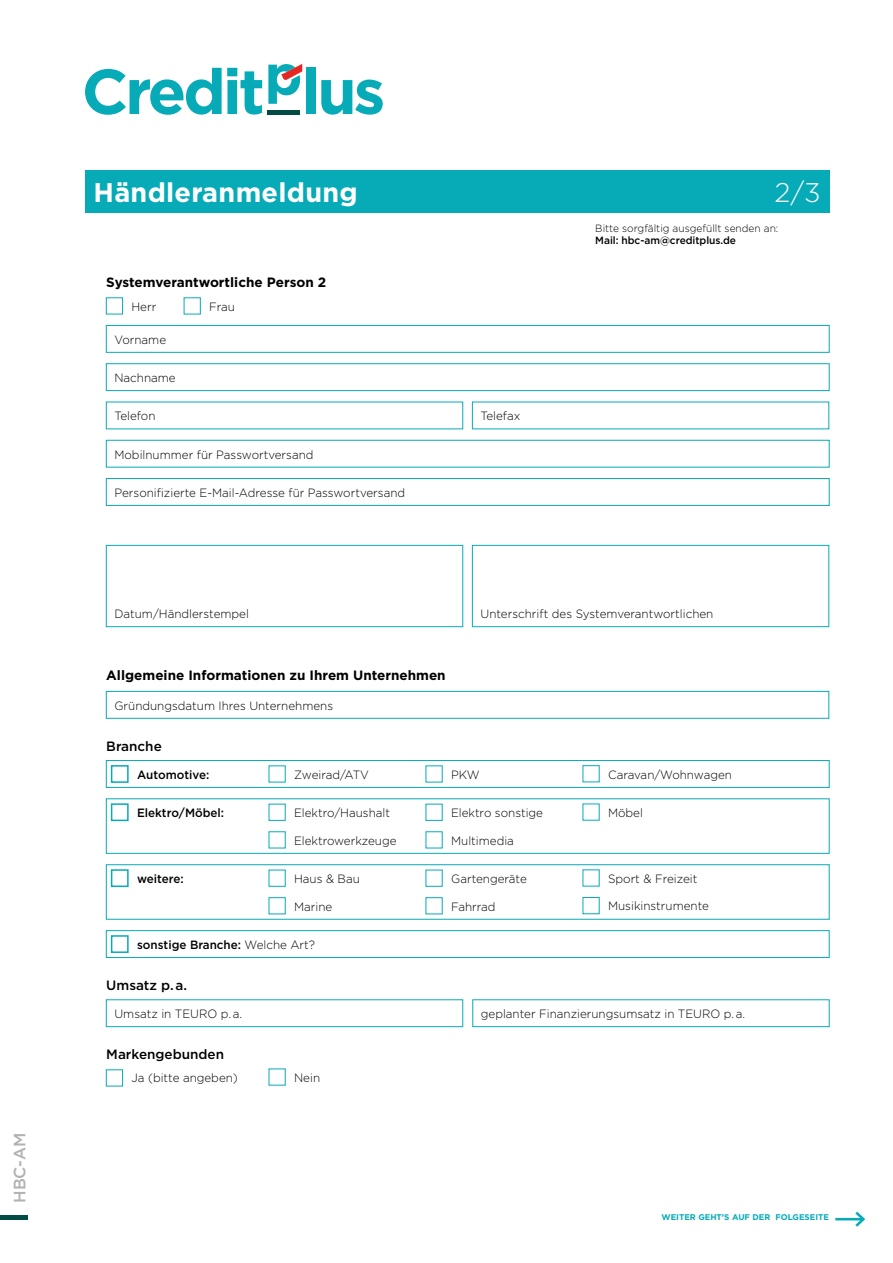
<style>
.page{position:relative;width:893px;height:1263px;background:#fff}
.page>*{position:absolute;margin:0;border:0;box-sizing:border-box;transform-origin:0 0}
.t1{font:700 27px "Gotham";letter-spacing:.01em;color:#fff}
.t2{font:300 27px "Gotham";color:#fff}
.t3{font:500 16.5px "Gotham";color:#b3b2b2}
.t4{font:700 13.5px "Gotham";color:#000}
.t5{font:500 13.5px "Gotham";color:#000}
.t6{font:300 12px "Gotham";color:#000}
.t7{font:500 12px "Gotham";color:#000}
.t8{font:300 10.5px "Gotham";color:#000}
.t9{font:500 10.5px "Gotham";letter-spacing:-.005em;color:#000}
.t10{font:700 8.25px "Gotham";color:#07abb8}
.s1{font-weight:300}
</style>
<div class="page">
<div style="left:106px;top:325px;width:724px;height:28px;border:1px solid #07abb8"></div>
<div style="left:106px;top:363px;width:724px;height:28px;border:1px solid #07abb8"></div>
<div style="left:106px;top:440px;width:724px;height:27px;border:1px solid #07abb8"></div>
<div style="left:106px;top:478px;width:724px;height:28px;border:1px solid #07abb8"></div>
<div style="left:106px;top:545px;width:357px;height:82px;border:1px solid #07abb8"></div>
<div style="left:472px;top:545px;width:357px;height:82px;border:1px solid #07abb8"></div>
<div style="left:106px;top:297px;width:17px;height:17px;border:1px solid #07abb8"></div>
<div style="left:85px;top:170px;width:744px;height:43px;background:#07abb8"></div>
<hr style="left:0;top:1216px;width:28px;height:4px;background:#024c44">
<hr style="left:835px;top:1218px;width:28px;height:2px;background:#07abb8">
<svg style="left:853px;top:1211px;width:13px;height:16px"></svg>
<div style="left:106px;top:691px;width:723px;height:28px;border:1px solid #07abb8"></div>
<div style="left:106px;top:760px;width:724px;height:28px;border:1px solid #07abb8"></div>
<div style="left:106px;top:798px;width:724px;height:56px;border:1px solid #07abb8"></div>
<div style="left:106px;top:864px;width:724px;height:56px;border:1px solid #07abb8"></div>
<div style="left:106px;top:930px;width:724px;height:28px;border:1px solid #07abb8"></div>
<div style="left:269px;top:804px;width:17px;height:17px;border:1px solid #07abb8"></div>
<div style="left:269px;top:870px;width:17px;height:17px;border:1px solid #07abb8"></div>
<div style="left:269px;top:897px;width:17px;height:17px;border:1px solid #07abb8"></div>
<div style="left:111px;top:765px;width:18px;height:18px;border:2px solid #07abb8"></div>
<div style="left:111px;top:803px;width:18px;height:18px;border:2px solid #07abb8"></div>
<div style="left:111px;top:869px;width:18px;height:18px;border:2px solid #07abb8"></div>
<div style="left:111px;top:935px;width:18px;height:18px;border:2px solid #07abb8"></div>
<div style="left:472px;top:999px;width:358px;height:28px;border:1px solid #07abb8"></div>
<div style="left:106px;top:999px;width:357px;height:28px;border:1px solid #07abb8"></div>
<div style="left:106px;top:1069px;width:17px;height:17px;border:1px solid #07abb8"></div>
<svg style="left:85px;top:68px;width:177px;height:47px"></svg>
<div style="left:306px;top:68px;width:10px;height:46px;background:#07abb8"></div>
<svg style="left:321px;top:80px;width:62px;height:35px"></svg>
<hr style="left:268px;top:110px;width:32px;height:4px;background:#024c44">
<svg style="left:268px;top:64px;width:34px;height:40px"></svg>
<h2 class="t3" style="left:9px;top:1203px;width:71px;rotate:-90deg">HBC-AM</h2>
<h1 class="t1" style="left:94px;top:175px;width:266px">Händleranmeldung</h1>
<h1 class="t2" style="left:774px;top:176px;width:48px">2/3</h1>
<p class="t8" style="left:595px;top:221px;width:185px">Bitte sorgfältig ausgefüllt senden an:</p>
<p class="t9" style="left:595px;top:234px;width:142px">Mail: hbc-am@creditplus.de</p>
<p class="t4" style="left:106px;top:273px;width:221px">Systemverantwortliche Person 2</p>
<p class="t6" style="left:131px;top:299px;width:26px">Herr</p>
<p class="t6" style="left:209px;top:299px;width:27px">Frau</p>
<p class="t6" style="left:114px;top:332px;width:53px">Vorname</p>
<p class="t6" style="left:114px;top:370px;width:63px">Nachname</p>
<p class="t6" style="left:114px;top:408px;width:43px">Telefon</p>
<p class="t6" style="left:114px;top:447px;width:201px">Mobilnummer für Passwortversand</p>
<p class="t6" style="left:114px;top:485px;width:292px">Personifizierte E-Mail-Adresse für Passwortversand</p>
<p class="t6" style="left:480px;top:408px;width:41px">Telefax</p>
<p class="t6" style="left:114px;top:606px;width:136px">Datum/Händlerstempel</p>
<p class="t4" style="left:106px;top:667px;width:341px">Allgemeine Informationen zu Ihrem Unternehmen</p>
<p class="t6" style="left:114px;top:698px;width:220px">Gründungsdatum Ihres Unternehmens</p>
<p class="t5" style="left:106px;top:737px;width:57px">Branche</p>
<p class="t6" style="left:480px;top:606px;width:234px">Unterschrift des Systemverantwortlichen</p>
<p class="t7" style="left:137px;top:767px;width:74px">Automotive:</p>
<p class="t7" style="left:137px;top:805px;width:89px">Elektro/Möbel:</p>
<p class="t6" style="left:294px;top:767px;width:76px">Zweirad/ATV</p>
<p class="t6" style="left:294px;top:805px;width:98px">Elektro/Haushalt</p>
<p class="t6" style="left:451px;top:767px;width:30px">PKW</p>
<p class="t6" style="left:451px;top:805px;width:93px">Elektro sonstige</p>
<p class="t6" style="left:608px;top:767px;width:125px">Caravan/Wohnwagen</p>
<p class="t6" style="left:608px;top:805px;width:36px">Möbel</p>
<p class="t6" style="left:294px;top:833px;width:104px">Elektrowerkzeuge</p>
<p class="t6" style="left:451px;top:833px;width:64px">Multimedia</p>
<p class="t7" style="left:137px;top:871px;width:48px">weitere:</p>
<p class="t6" style="left:294px;top:871px;width:67px">Haus &amp; Bau</p>
<p class="t6" style="left:294px;top:899px;width:40px">Marine</p>
<p class="t6" style="left:451px;top:871px;width:77px">Gartengeräte</p>
<p class="t6" style="left:451px;top:899px;width:46px">Fahrrad</p>
<p class="t6" style="left:608px;top:871px;width:91px">Sport &amp; Freizeit</p>
<p class="t6" style="left:608px;top:898px;width:102px">Musikinstrumente</p>
<p class="t7" style="left:137px;top:937px;width:180px">sonstige Branche: <span class="s1">Welche Art?</span></p>
<p class="t5" style="left:106px;top:976px;width:82px">Umsatz p. a.</p>
<p class="t6" style="left:114px;top:1006px;width:129px">Umsatz in TEURO p. a.</p>
<p class="t6" style="left:481px;top:1006px;width:266px">geplanter Finanzierungsumsatz in TEURO p. a.</p>
<p class="t5" style="left:106px;top:1045px;width:119px">Markengebunden</p>
<p class="t6" style="left:131px;top:1070px;width:108px">Ja (bitte angeben)</p>
<p class="t6" style="left:294px;top:1070px;width:28px">Nein</p>
<p class="t10" style="left:661px;top:1212px;width:169px">WEITER GEHT’S AUF DER FOLGESEITE</p>
</div>
